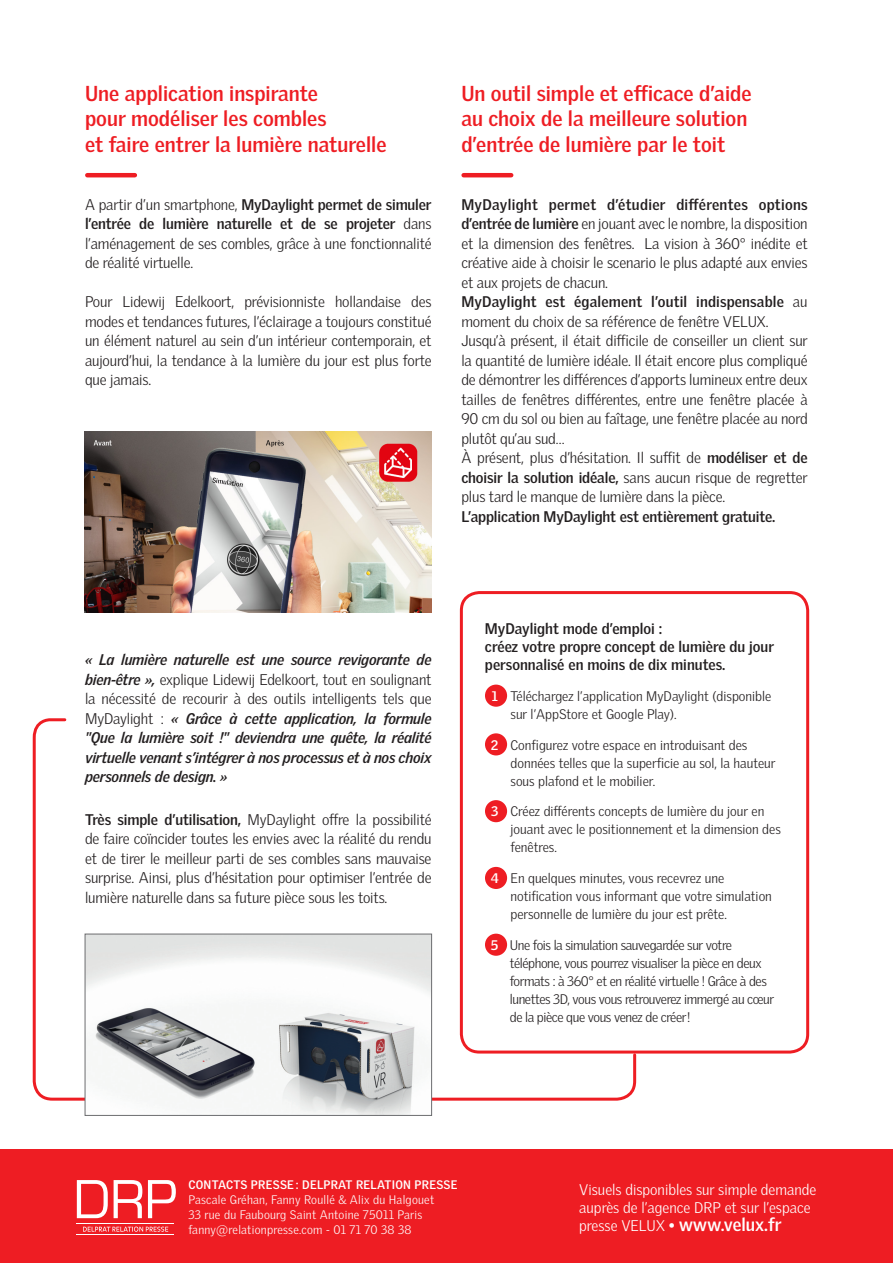
<style>
.page{position:relative;width:893px;height:1263px;background:#fff}
.page>*{position:absolute;margin:0;border:0;box-sizing:border-box;transform-origin:0 0}
.t1{font:700 21px/25.5px "Velux Gothic";color:#ee1d23}
.t2{font:700 18px "Velux Gothic";color:#fff}
.t3{font:300 15px/19.5px "Velux Gothic";letter-spacing:-.01em;color:#231f20;text-align:justify}
.t4{font:italic 700 15px/19.5px "Velux Gothic";letter-spacing:-.01em;color:#231f20;text-align:justify}
.t5{font:700 15px/18px "Velux Gothic";color:#231f20}
.t6{font:300 15px/18px "Velux Gothic";color:#fff}
.t7{font:300 13.5px/18px "Velux Gothic";color:#231f20}
.t8{font:300 13.5px/18px "Velux Gothic";letter-spacing:-.03em;color:#231f20}
.t9{font:700 13.5px "Velux Gothic";color:#fff}
.t10{font:300 12px "Velux Gothic";letter-spacing:.02em;color:#fff}
.t11{font:700 12px "Velux Gothic";letter-spacing:.02em;color:#fff}
.s1{font-weight:700}
.s2{font-weight:300;font-style:normal}
.s3{font-weight:300;font-size:15px}
.s4{font-size:15px}
</style>
<div class="page">
<svg style="left:32px;top:717px;width:606px;height:385px"></svg>
<img style="left:87px;top:936px;width:343px;height:177px">
<div style="left:85px;top:934px;width:347px;height:181px;border:1px solid #6c6d70"></div>
<img style="left:85px;top:431px;width:346px;height:181px">
<div style="left:0;top:1149px;width:893px;height:114px;background:#ee1d23"></div>
<svg style="left:148px;top:1180px;width:28px;height:38px"></svg>
<svg style="left:114px;top:1180px;width:28px;height:38px"></svg>
<svg style="left:77px;top:1180px;width:31px;height:38px"></svg>
<svg style="left:83px;top:1226px;width:85px;height:6px"></svg>
<hr style="left:77px;top:1223px;width:97px;height:1px;background:#fff">
<hr style="left:77px;top:1235px;width:97px;height:1px;background:#fff">
<hr style="left:464px;top:173px;width:47px;height:4px;background:#ee1d23">
<div style="left:485px;top:685px;width:22px;height:22px;background:#ee1d23;border-radius:50%"></div>
<div style="left:485px;top:733px;width:22px;height:22px;background:#ee1d23;border-radius:50%"></div>
<div style="left:485px;top:800px;width:22px;height:22px;background:#ee1d23;border-radius:50%"></div>
<div style="left:485px;top:867px;width:22px;height:22px;background:#ee1d23;border-radius:50%"></div>
<div style="left:485px;top:934px;width:22px;height:22px;background:#ee1d23;border-radius:50%"></div>
<div style="left:460px;top:591px;width:349px;height:462px;border:3px solid #ee1d23;border-radius:18px"></div>
<hr style="left:87px;top:173px;width:48px;height:4px;background:#ee1d23">
<p class="t1" style="left:85px;top:81px;width:303px">Une application inspirante<br>pour modéliser les combles<br>et faire entrer la lumière naturelle</p>
<p class="t3" style="left:85px;top:194px;width:348px">A partir d’un smartphone, <span class="s1">MyDaylight permet de simuler l’entrée de lumière naturelle et de se projeter</span> dans l’aménagement de ses combles, grâce à une fonctionnalité de réalité virtuelle.</p>
<p class="t3" style="left:85px;top:292px;width:348px">Pour Lidewij Edelkoort, prévisionniste hollandaise des modes et tendances futures, l’éclairage a toujours constitué un élément naturel au sein d’un intérieur contemporain, et aujourd’hui, la tendance à la lumière du jour est plus forte que jamais.</p>
<p class="t1" style="left:461px;top:81px;width:292px">Un outil simple et efficace d’aide au choix de la meilleure solution d’entrée de lumière par le toit</p>
<p class="t3" style="left:461px;top:194px;width:348px"><span class="s1">MyDaylight permet d’étudier différentes options d’entrée de lumière</span> en jouant avec le nombre, la disposition et la dimension des fenêtres. La vision à 360° inédite et créative aide à choisir le scenario le plus adapté aux envies et aux projets de chacun.</p>
<p class="t3" style="left:461px;top:292px;width:348px"><span class="s1">MyDaylight est également l’outil indispensable</span> au moment du choix de sa référence de fenêtre VELUX.</p>
<p class="t3" style="left:461px;top:331px;width:348px">Jusqu’à présent, il était difficile de conseiller un client sur la quantité de lumière idéale. Il était encore plus compliqué de démontrer les différences d’apports lumineux entre deux tailles de fenêtres différentes, entre une fenêtre placée à 90 cm du sol ou bien au faîtage, une fenêtre placée au nord plutôt qu’au sud…</p>
<p class="t3" style="left:461px;top:448px;width:348px">À présent, plus d’hésitation. Il suffit de <span class="s1">modéliser et de choisir la solution idéale,</span> sans aucun risque de regretter plus tard le manque de lumière dans la pièce.</p>
<p class="t5" style="left:461px;top:507px;width:316px">L’application MyDaylight est entièrement gratuite.</p>
<p class="t4" style="left:85px;top:650px;width:348px">« La lumière naturelle est une source revigorante de bien-être », <span class="s2">explique Lidewij Edelkoort, tout en soulignant la nécessité de recourir à des outils intelligents tels que MyDaylight :</span> « Grâce à cette application, la formule "Que la lumière soit !" deviendra une quête, la réalité virtuelle venant s’intégrer à nos processus et à nos choix personnels de design. »</p>
<p class="t3" style="left:85px;top:809px;width:348px"><span class="s1">Très simple d’utilisation,</span> MyDaylight offre la possibilité de faire coïncider toutes les envies avec la réalité du rendu et de tirer le meilleur parti de ses combles sans mauvaise surprise. Ainsi, plus d’hésitation pour optimiser l’entrée de lumière naturelle dans sa future pièce sous les toits.</p>
<p class="t5" style="left:485px;top:620px;width:291px">MyDaylight mode d’emploi :<br>créez votre propre concept de lumière du jour personnalisé en moins de dix minutes.</p>
<p class="t9" style="left:492px;top:687px;width:8px">1</p>
<p class="t7" style="left:510px;top:687px;width:262px">Téléchargez l’application MyDaylight (disponible sur l’AppStore et Google Play).</p>
<p class="t9" style="left:491px;top:736px;width:9px">2</p>
<p class="t7" style="left:510px;top:735px;width:266px">Configurez votre espace en introduisant des données telles que la superficie au sol, la hauteur sous plafond et le mobilier.</p>
<p class="t9" style="left:491px;top:803px;width:9px">3</p>
<p class="t7" style="left:510px;top:802px;width:272px">Créez différents concepts de lumière du jour en jouant avec le positionnement et la dimension des fenêtres.</p>
<p class="t9" style="left:491px;top:870px;width:10px">4</p>
<p class="t7" style="left:510px;top:869px;width:263px">En quelques minutes, vous recevrez une notification vous informant que votre simulation personnelle de lumière du jour est prête.</p>
<p class="t9" style="left:491px;top:936px;width:9px">5</p>
<p class="t8" style="left:510px;top:936px;width:266px">Une fois la simulation sauvegardée sur votre téléphone, vous pourrez visualiser la pièce en deux formats : à 360° et en réalité virtuelle ! Grâce à des lunettes 3D, vous vous retrouverez immergé au cœur de la pièce que vous venez de créer !</p>
<p class="t11" style="left:188px;top:1177px;width:271px">CONTACTS PRESSE : DELPRAT RELATION PRESSE</p>
<p class="t10" style="left:188px;top:1193px;width:247px">Pascale Gréhan, Fanny Roullé &amp; Alix du Halgouet</p>
<p class="t10" style="left:188px;top:1208px;width:236px">33 rue du Faubourg Saint Antoine 75011 Paris</p>
<p class="t10" style="left:188px;top:1223px;width:225px">fanny@relationpresse.com - 01 71 70 38 38</p>
<p class="t6" style="left:579px;top:1180px;width:239px">Visuels disponibles sur simple demande auprès de l’agence DRP et sur l’espace</p>
<p class="t2" style="left:579px;top:1213px;width:204px"><span class="s3">presse VELUX</span> <span class="s4">•</span> www.velux.fr</p>
</div>
